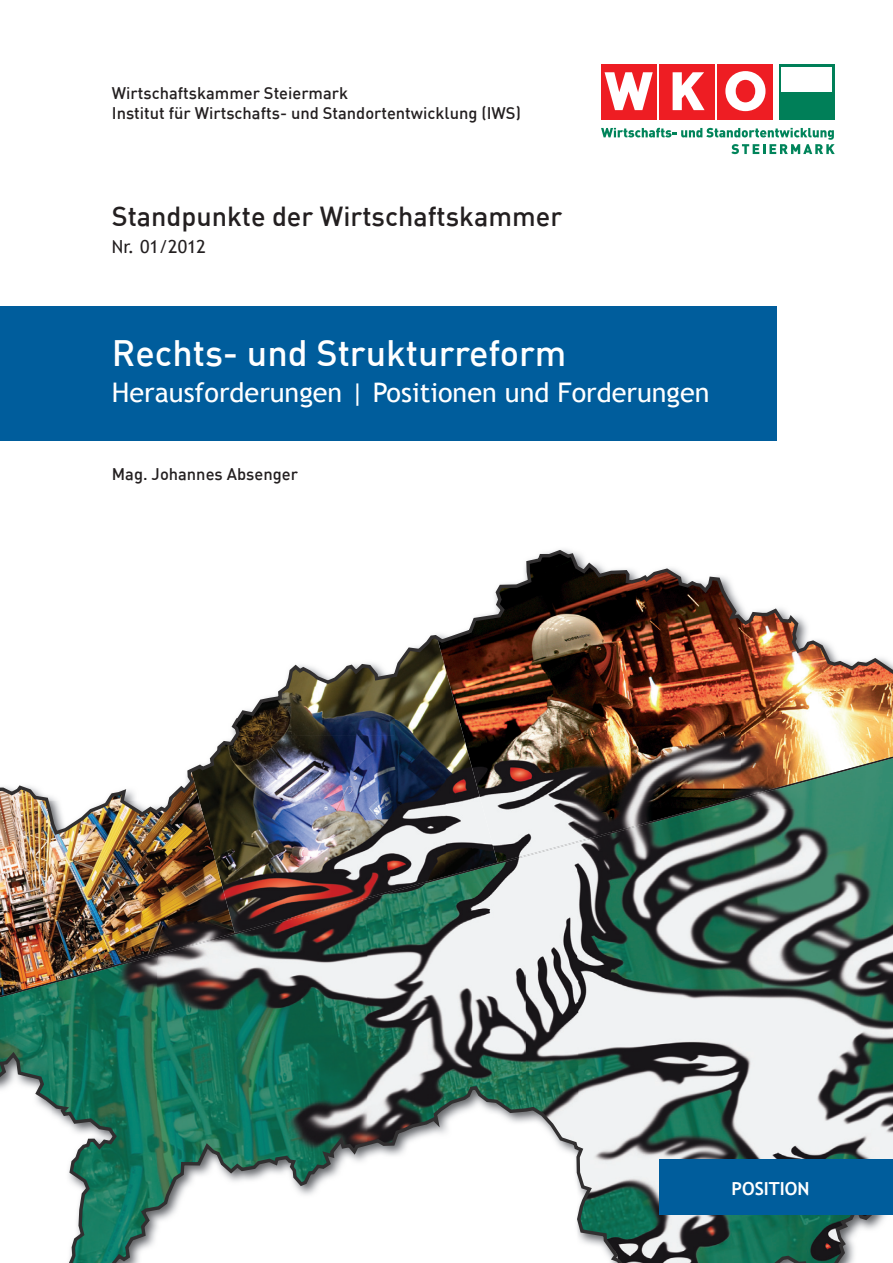
<style>
.page{position:relative;width:893px;height:1263px;background:#fff}
.page>*{position:absolute;margin:0;border:0;box-sizing:border-box;transform-origin:0 0}
.t1{font:500 36px "DIN";color:#fff}
.t2{font:27px "Trebuchet MS";color:#fff}
.t3{font:500 27px "DIN";color:#231f20}
.t4{font:18px "Trebuchet MS";color:#231f20}
.t5{font:700 18px "Trebuchet MS";color:#fff}
.t6{font:500 16.5px/19.8px "DIN";color:#231f20}
</style>
<div class="page">
<img style="left:0;top:549px;width:893px;height:714px">
<div style="left:779px;top:64px;width:55px;height:55px;background:#007f58"></div>
<div style="left:781px;top:67px;width:51px;height:24px;background:#fff"></div>
<div style="left:718px;top:64px;width:55px;height:55px;background:#ee1d23"></div>
<div style="left:659px;top:64px;width:56px;height:55px;background:#ee1d23"></div>
<svg style="left:673px;top:72px;width:32px;height:38px"></svg>
<div style="left:601px;top:64px;width:55px;height:55px;background:#ee1d23"></div>
<svg style="left:605px;top:72px;width:48px;height:38px"></svg>
<svg style="left:725px;top:71px;width:40px;height:40px"></svg>
<div style="left:737px;top:81px;width:17px;height:20px;background:#ee1d23;border-radius:50%"></div>
<div style="left:736px;top:80px;width:19px;height:22px;border:2px solid #ee1d23;border-radius:50%"></div>
<svg style="left:601px;top:128px;width:234px;height:26px"></svg>
<div style="left:659px;top:1160px;width:234px;height:55px;background:#005d9c"></div>
<div style="left:0;top:307px;width:777px;height:134px;background:#005d9c"></div>
<p class="t6" style="left:112px;top:83px;width:411px">Wirtschaftskammer Steiermark<br>Institut für Wirtschafts- und Standortentwicklung (IWS)</p>
<h2 class="t3" style="left:112px;top:199px;width:452px">Standpunkte der Wirtschaftskammer</h2>
<p class="t4" style="left:112px;top:236px;width:96px">Nr. 01/2012</p>
<h1 class="t1" style="left:112px;top:330px;width:456px">Rechts- und Strukturreform</h1>
<h2 class="t2" style="left:112px;top:377px;width:599px">Herausforderungen | Positionen und Forderungen</h2>
<p class="t6" style="left:112px;top:464px;width:188px">Mag. Johannes Absenger</p>
<p class="t5" style="left:731px;top:1177px;width:80px">POSITION</p>
</div>
